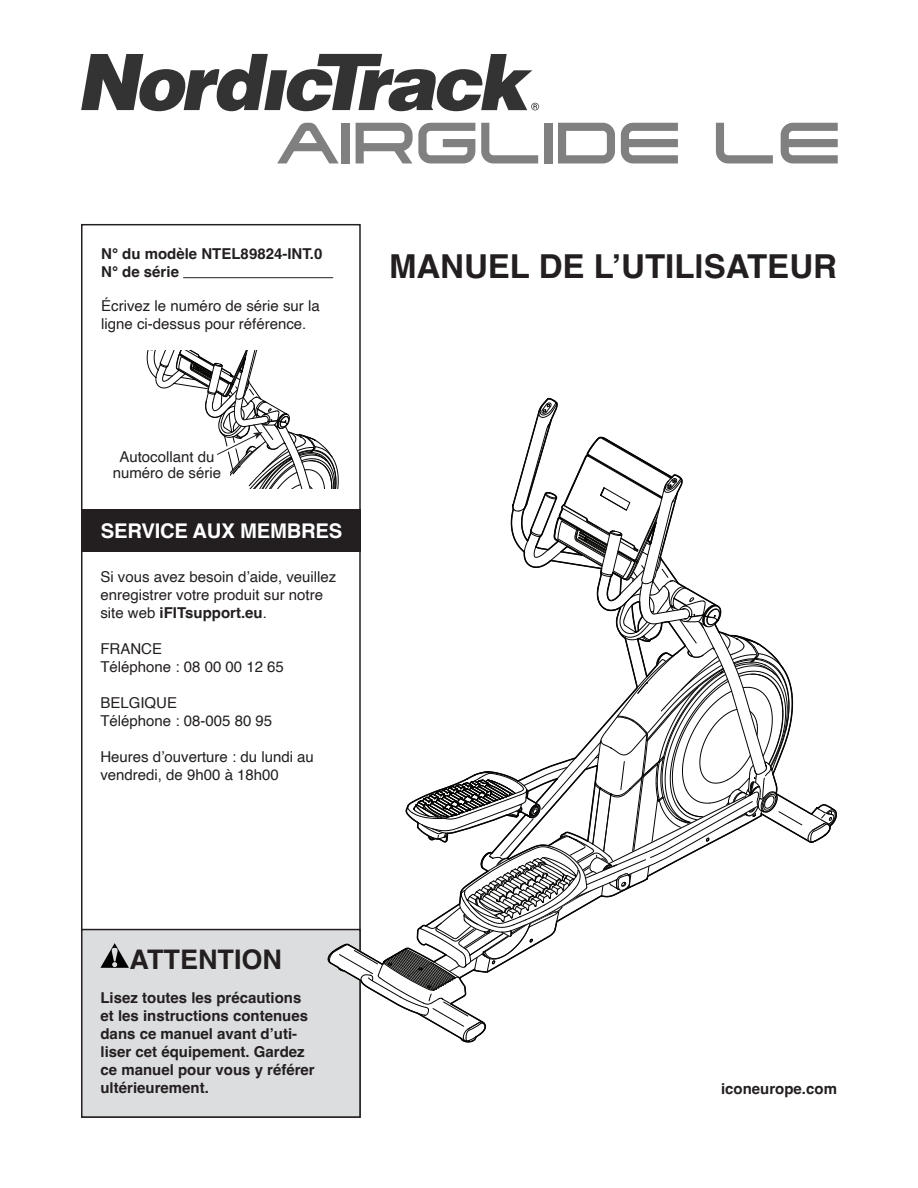
<style>
.page{position:relative;width:918px;height:1188px;background:#fff}
.page>*{position:absolute;margin:0;border:0;box-sizing:border-box;transform-origin:0 0}
.t1{font:700 33px "Helvetica";color:#231f20}
.questions_heading{font:700 27px "Helvetica";color:#231f20}
.service_heading{font:700 20.25px "Helvetica";letter-spacing:-.01em;color:#fff}
.body_text{font:15px/18px "Helvetica";color:#231f20}
.body_text_bold{font:700 15px/18px "Helvetica";color:#231f20}
.callout_text_centered{font:15px/16.5px "Helvetica";color:#231f20;text-align:center}
.website_international_text{font:700 15px "Helvetica";color:#231f20}
.body_text-2{font:700 15px "Helvetica";color:#231f20}
.s1{font-weight:700}
</style>
<div class="page">
<svg style="left:81px;top:54px;width:458px;height:57px"></svg>
<svg style="left:277px;top:123px;width:62px;height:40px"></svg>
<div style="left:342px;top:123px;width:8px;height:40px;background:#808080"></div>
<svg style="left:356px;top:123px;width:119px;height:40px"></svg>
<svg style="left:481px;top:123px;width:57px;height:40px"></svg>
<svg style="left:716px;top:123px;width:57px;height:40px"></svg>
<div style="left:544px;top:123px;width:8px;height:40px;background:#808080"></div>
<svg style="left:558px;top:123px;width:57px;height:40px"></svg>
<svg style="left:621px;top:123px;width:57px;height:40px"></svg>
<svg style="left:781px;top:123px;width:57px;height:40px"></svg>
<div style="left:82px;top:930px;width:278px;height:187px;background:#dcdddf"></div>
<div style="left:81px;top:929px;width:280px;height:189px;border:2px solid #231f20"></div>
<svg style="left:100px;top:943px;width:29px;height:25px"></svg>
<hr style="left:183px;top:277px;width:150px;height:1px;background:#231f20">
<div style="left:81px;top:509px;width:280px;height:43px;background:#231f20"></div>
<svg style="left:147px;top:350px;width:690px;height:692px"></svg>
<p class="body_text_bold" style="left:101px;top:246px;width:223px">N° du modèle NTEL89824-INT.0</p>
<p class="body_text-2" style="left:101px;top:262px;width:79px">N° de série</p>
<p class="body_text" style="left:101px;top:297px;width:220px">Écrivez le numéro de série sur la ligne ci-dessus pour référence.</p>
<p class="callout_text_centered" style="left:113px;top:449px;width:110px">Autocollant du numéro de série</p>
<p class="service_heading" style="left:101px;top:519px;width:243px">SERVICE AUX MEMBRES</p>
<p class="body_text" style="left:100px;top:568px;width:237px">Si vous avez besoin d’aide, veuillez enregistrer votre produit sur notre site web <span class="s1">iFITsupport.eu</span>.</p>
<p class="body_text" style="left:100px;top:640px;width:63px">FRANCE</p>
<p class="body_text" style="left:100px;top:658px;width:185px">Téléphone : 08 00 00 12 65</p>
<p class="body_text" style="left:100px;top:694px;width:78px">BELGIQUE</p>
<p class="body_text" style="left:100px;top:712px;width:173px">Téléphone : 08-005 80 95</p>
<p class="body_text" style="left:100px;top:748px;width:215px">Heures d’ouverture : du lundi au vendredi, de 9h00 à 18h00</p>
<p class="t1" style="left:389px;top:246px;width:449px">MANUEL DE L’UTILlSATEUR</p>
<p class="questions_heading" style="left:130px;top:943px;width:154px">ATTENTION</p>
<p class="body_text_bold" style="left:100px;top:990px;width:216px">Lisez toutes les précautions et les instructions contenues dans ce manuel avant d’uti&shy;liser cet équipement. Gardez ce manuel pour vous y référer ultérieurement.</p>
<p class="website_international_text" style="left:721px;top:1079px;width:117px">iconeurope.com</p>
</div>
